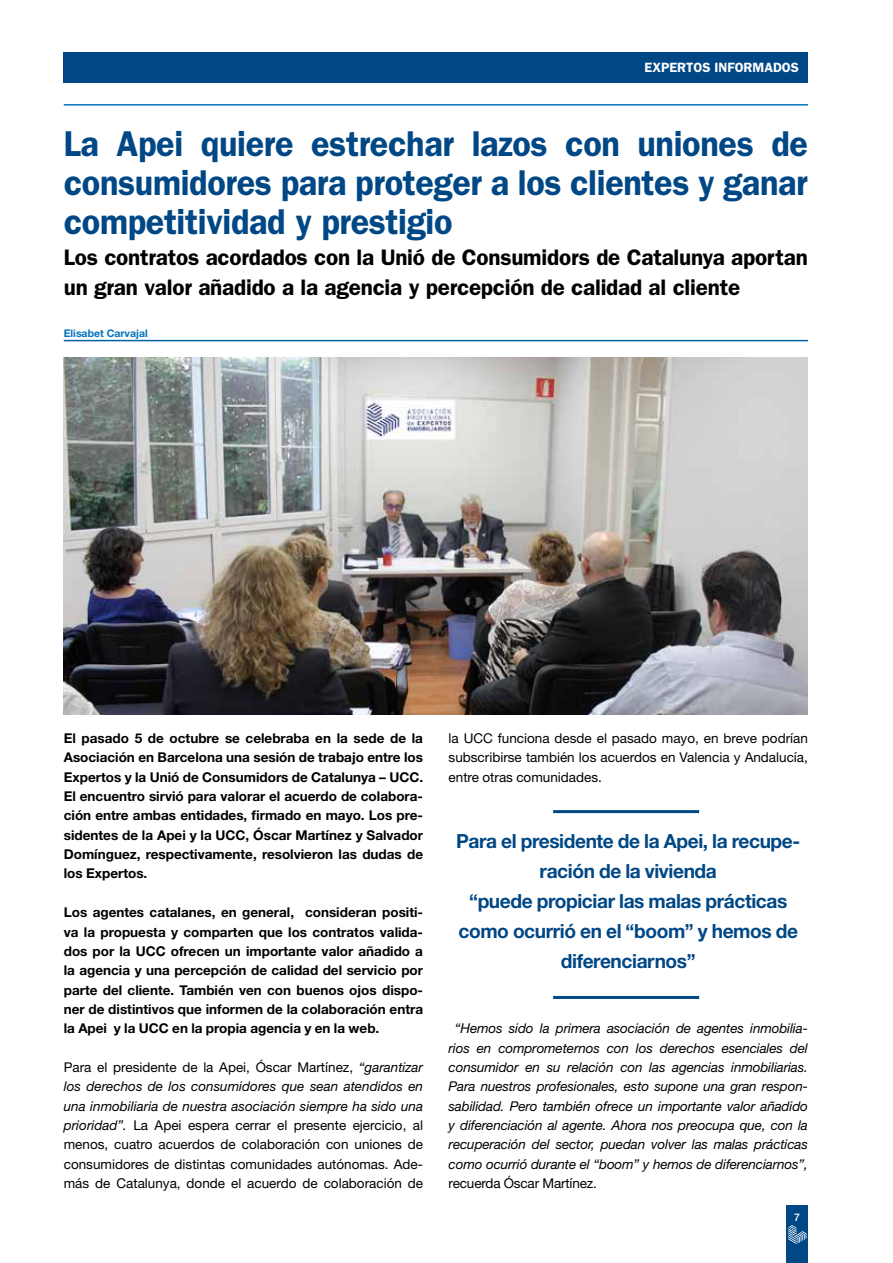
<style>
.page{position:relative;width:893px;height:1263px;background:#fff}
.page>*{position:absolute;margin:0;border:0;box-sizing:border-box;transform-origin:0 0}
.t1{font:600 36px/39px "Franklin Gothic";letter-spacing:-.01em;color:#004785;text-align:justify;scale:.95 1}
.t2{font:600 22.5px/30px "Franklin Gothic";letter-spacing:-.01em;color:#000}
.t3{font:700 19.5px/30px "Helvetica Neue LT Std";letter-spacing:-.02em;color:#004785;text-align:center}
.t4{font:700 13.5px/19.4px "Helvetica Neue LT Std";color:#000;text-align:justify}
.t5{font:13.5px/19.4px "Helvetica Neue LT Std";color:#000;text-align:justify}
.t6{font:italic 13.5px/19.4px "Helvetica Neue LT Std";letter-spacing:-.01em;color:#000;text-align:center}
.t7{font:600 13.5px "Franklin Gothic";color:#fff}
.t8{font:700 10.5px "Helvetica Neue LT Std";color:#0072bc}
.t9{font:500 10.5px "Helvetica Neue LT Std";color:#fff}
.s1{font-style:italic}
</style>
<div class="page">
<div style="left:786px;top:1205px;width:22px;height:58px;background:#004785"></div>
<svg style="left:788px;top:1225px;width:18px;height:19px"></svg>
<hr style="left:64px;top:104px;width:744px;height:2px;background:#0072bc">
<div style="left:64px;top:52px;width:744px;height:31px;background:#004785"></div>
<hr style="left:64px;top:340px;width:744px;height:1px;background:#0063a5">
<hr style="left:553px;top:810px;width:146px;height:3px;background:#004785">
<hr style="left:553px;top:996px;width:146px;height:3px;background:#004785">
<img style="left:64px;top:357px;width:744px;height:357px">
<p class="t7" style="left:644px;top:60px;width:156px">EXPERTOS INFORMADOS</p>
<h1 class="t1" style="left:64px;top:125px;width:785px">La Apei quiere estrechar lazos con uniones de consumidores para proteger a los clientes y ganar competitividad y prestigio</h1>
<h2 class="t2" style="left:64px;top:242px;width:746px">Los contratos acordados con la Unió de Consumidors de Catalunya aportan un gran valor añadido a la agencia y percepción de calidad al cliente</h2>
<p class="t8" style="left:64px;top:326px;width:85px">Elisabet Carvajal</p>
<p class="t4" style="left:64px;top:728px;width:361px">El pasado 5 de octubre se celebraba en la sede de la Asociación en Barcelona una sesión de trabajo entre los Expertos y la Unió de Consumidors de Catalunya – UCC.<br>El encuentro sirvió para valorar el acuerdo de colabora&shy;ción entre ambas entidades, firmado en mayo. Los pre&shy;sidentes de la Apei y la UCC, Óscar Martínez y Salvador Domínguez, respectivamente, resolvieron las dudas de los Expertos.</p>
<p class="t4" style="left:64px;top:902px;width:361px">Los agentes catalanes, en general, consideran positi&shy;va la propuesta y comparten que los contratos valida&shy;dos por la UCC ofrecen un importante valor añadido a la agencia y una percepción de calidad del servicio por parte del cliente. También ven con buenos ojos dispo&shy;ner de distintivos que informen de la colaboración entra la Apei y la UCC en la propia agencia y en la web.</p>
<p class="t5" style="left:64px;top:1057px;width:361px">Para el presidente de la Apei, Óscar Martínez, <span class="s1">“garantizar los derechos de los consumidores que sean atendidos en una inmobiliaria de nuestra asociación siempre ha sido una prioridad”.</span> La Apei espera cerrar el presente ejercicio, al menos, cuatro acuerdos de colaboración con uniones de consumidores de distintas comunidades autónomas. Ade&shy;más de Catalunya, donde el acuerdo de colaboración de</p>
<p class="t5" style="left:449px;top:728px;width:361px">la UCC funciona desde el pasado mayo, en breve podrían subscribirse también los acuerdos en Valencia y Andalucía, entre otras comunidades.</p>
<h3 class="t3" style="left:456px;top:826px;width:346px">Para el presidente de la Apei, la recupe&shy;ración de la vivienda<br>“puede propiciar las malas prácticas como ocurrió en el “boom” y hemos de diferenciarnos”</h3>
<p class="t6" style="left:449px;top:1018px;width:361px">“Hemos sido la primera asociación de agentes inmobilia&shy;rios en comprometernos con los derechos esenciales del consumidor en su relación con las agencias inmobiliarias.<br>Para nuestros profesionales, esto supone una gran respon&shy;sabilidad. Pero también ofrece un importante valor añadido y diferenciación al agente. Ahora nos preocupa que, con la recuperación del sector, puedan volver las malas prácticas como ocurrió durante el “boom” y hemos de diferenciarnos”,</p>
<p class="t5" style="left:449px;top:1173px;width:150px">recuerda Óscar Martínez.</p>
<p class="t9" style="left:794px;top:1211px;width:7px">7</p>
</div>
